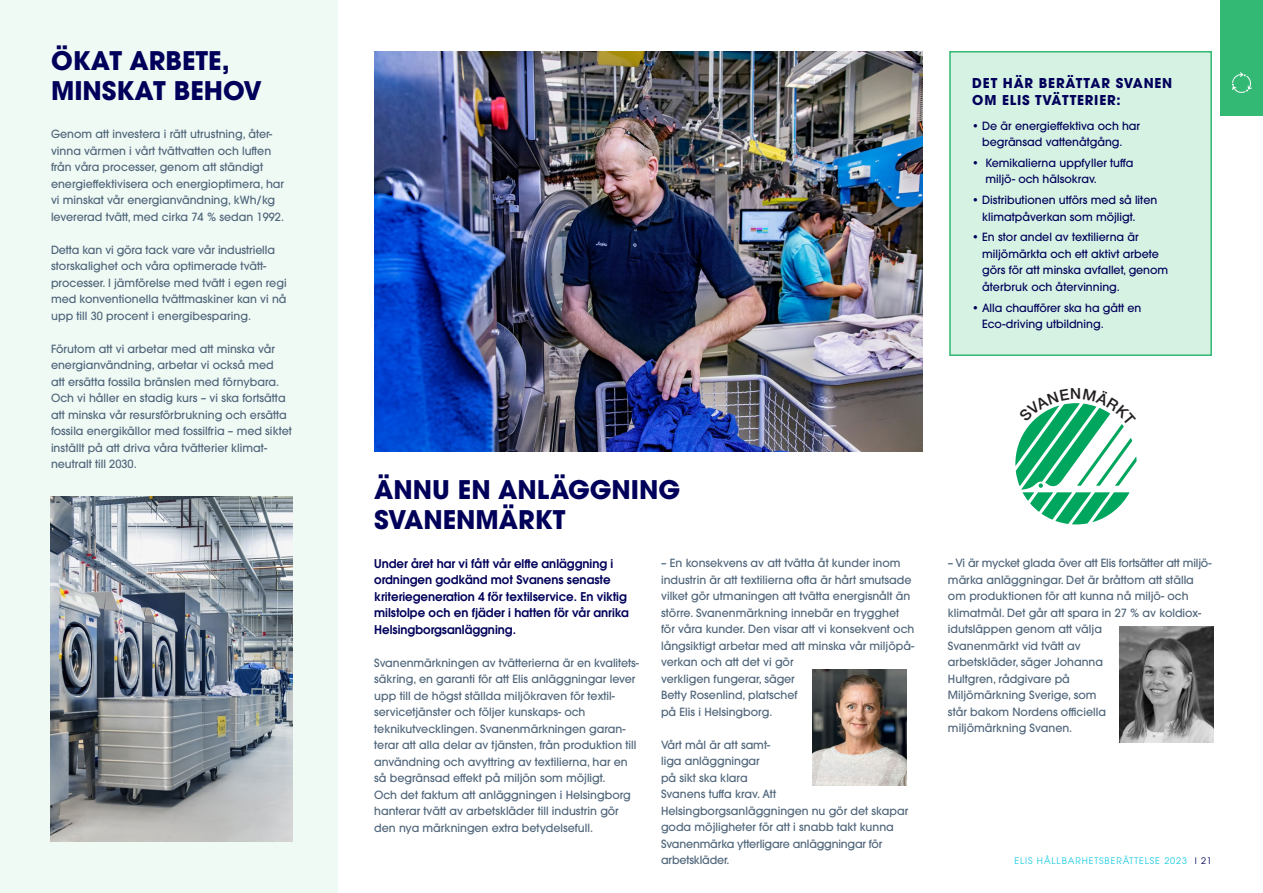
<style>
.page{position:relative;width:1263px;height:893px;background:#fff}
.page>*{position:absolute;margin:0;border:0;box-sizing:border-box;transform-origin:0 0}
.ELIS_HR23___Huvudrubrik_hel{font:700 25.5px/30px "ITC Avant Garde Pro";color:#00005a}
.t1{font:500 14.1px "Helvetica Neue LT Std";color:#231f20}
.ELIS_HR23___Brödtext{font:700 13.5px/16.5px "ITC Avant Garde Pro";letter-spacing:.06em;color:#00005a}
.ELIS_HR23___ingress{font:600 12px/16.5px "ITC Avant Garde Pro";color:#00005a}
.ELIS_HR23___Brödtext-2{font:500 11.25px/16.5px "ITC Avant Garde Pro";color:#4f657a}
.ELIS_HR23___Brödtext-3{font:500 11.25px/16.5px "ITC Avant Garde Pro";color:#00005a}
.t2{font:9px "ITC Avant Garde Pro";letter-spacing:.1em;color:#16cbe2}
.s1{color:#00005a}
</style>
<div class="page">
<div style="left:0;top:0;width:337px;height:893px;background:#f0faf5"></div>
<img style="left:374px;top:51px;width:548px;height:401px">
<div style="left:949px;top:51px;width:263px;height:305px;background:#d6f2e3;border:2px solid #33b973"></div>
<img style="left:813px;top:669px;width:94px;height:116px">
<img style="left:50px;top:496px;width:242px;height:346px">
<img style="left:1119px;top:626px;width:94px;height:116px">
<div style="left:1220px;top:0;width:43px;height:116px;background:#33b973"></div>
<svg style="left:1232px;top:72px;width:20px;height:21px"></svg>
<svg style="left:1015px;top:403px;width:121px;height:121px"></svg>
<p class="ELIS_HR23___Huvudrubrik_hel" style="left:51px;top:45px;width:212px">ÖKAT ARBETE,<br>MINSKAT BEHOV</p>
<p class="ELIS_HR23___Brödtext-2" style="left:51px;top:126px;width:235px">Genom att investera i rätt utrustning, åter&shy;vinna värmen i vårt tvättvatten och luften från våra processer, genom att ständigt energieffektivisera och energioptimera, har vi minskat vår energianvändning, kWh/kg levererad tvätt, med cirka 74 % sedan 1992.</p>
<p class="ELIS_HR23___Brödtext-2" style="left:51px;top:241px;width:237px">Detta kan vi göra tack vare vår industriella storskalighet och våra optimerade tvätt&shy;processer. I jämförelse med tvätt i egen regi med konventionella tvättmaskiner kan vi nå upp till 30 procent i energibesparing.</p>
<p class="ELIS_HR23___Brödtext-2" style="left:51px;top:340px;width:242px">Förutom att vi arbetar med att minska vår energianvändning, arbetar vi också med<br>att ersätta fossila bränslen med förnybara.<br>Och vi håller en stadig kurs – vi ska fortsätta att minska vår resursförbrukning och ersätta fossila energikällor med fossilfria – med siktet inställt på att driva våra tvätterier klimat&shy;neutralt till 2030.</p>
<p class="ELIS_HR23___Brödtext" style="left:972px;top:75px;width:202px">DET HÄR BERÄTTAR SVANEN<br>OM ELIS TVÄTTERIER:</p>
<p class="ELIS_HR23___Brödtext-3" style="left:982px;top:117px;width:159px;text-indent:-10px">• De är energieffektiva och har begränsad vattenåtgång.</p>
<p class="ELIS_HR23___Brödtext-3" style="left:985px;top:154px;width:149px;text-indent:-13px">• Kemikalierna uppfyller tuffa miljö- och hälsokrav.</p>
<p class="ELIS_HR23___Brödtext-3" style="left:982px;top:192px;width:177px;text-indent:-10px">• Distributionen utförs med så liten klimatpåverkan som möjligt.</p>
<p class="ELIS_HR23___Brödtext-3" style="left:982px;top:229px;width:188px;text-indent:-10px">• En stor andel av textilierna är miljömärkta och ett aktivt arbete görs för att minska avfallet, genom återbruk och återvinning.</p>
<p class="ELIS_HR23___Brödtext-3" style="left:982px;top:299px;width:161px;text-indent:-10px">• Alla chaufförer ska ha gått en<br>Eco-driving utbildning.</p>
<p class="ELIS_HR23___Huvudrubrik_hel" style="left:374px;top:474px;width:308px">ÄNNU EN ANLÄGGNING<br>SVANENMÄRKT</p>
<p class="ELIS_HR23___ingress" style="left:374px;top:555px;width:256px">Under året har vi fått vår elfte anläggning i ordningen godkänd mot Svanens senaste kriteriegeneration 4 för textilservice. En viktig milstolpe och en fjäder i hatten för vår anrika Helsingborgsanläggning.</p>
<p class="ELIS_HR23___Brödtext-2" style="left:374px;top:654px;width:266px">Svanenmärkningen av tvätterierna är en kvalitets&shy;säkring, en garanti för att Elis anläggningar lever upp till de högst ställda miljökraven för textil&shy;servicetjänster och följer kunskaps- och teknikutvecklingen. Svanenmärkningen garan&shy;terar att alla delar av tjänsten, från produktion till användning och avyttring av textilierna, har en så begränsad effekt på miljön som möjligt.<br>Och det faktum att anläggningen i Helsingborg hanterar tvätt av arbetskläder till industrin gör den nya märkningen extra betydelsefull.</p>
<p class="ELIS_HR23___Brödtext-2" style="left:661px;top:555px;width:255px">– En konsekvens av att tvätta åt kunder inom industrin är att textilierna ofta är hårt smutsade vilket gör utmaningen att tvätta energisnålt än större. Svanenmärkning innebär en trygghet för våra kunder. Den visar att vi konsekvent och långsiktigt arbetar med att minska vår miljöpå&shy;verkan och att det vi gör<br>verkligen fungerar, säger<br>Betty Rosenlind, platschef<br>på Elis i Helsingborg.</p>
<p class="ELIS_HR23___Brödtext-2" style="left:661px;top:736px;width:249px">Vårt mål är att samt-<br>liga anläggningar<br>på sikt ska klara<br>Svanens tuffa krav. Att<br>Helsingborgsanläggningen nu gör det skapar goda möjligheter för att i snabb takt kunna<br>Svanenmärka ytterligare anläggningar för arbetskläder.</p>
<p class="t1" style="left:1042px;top:547px;width:68px">3041 0417</p>
<p class="ELIS_HR23___Brödtext-2" style="left:948px;top:555px;width:265px">– Vi är mycket glada över att Elis fortsätter att miljö&shy;märka anläggningar. Det är bråttom att ställa om produktionen för att kunna nå miljö- och klimatmål. Det går att spara in 27 % av koldiox&shy;idutsläppen genom att välja<br>Svanenmärkt vid tvätt av<br>arbetskläder, säger Johanna<br>Hultgren, rådgivare på<br>Miljömärkning Sverige, som<br>står bakom Nordens officiella<br>miljömärkning Svanen.</p>
<p class="t2" style="left:1014px;top:855px;width:199px">ELIS HÅLLBARHETSBERÄTTELSE 2023 <span class="s1">I 21</span></p>
</div>
